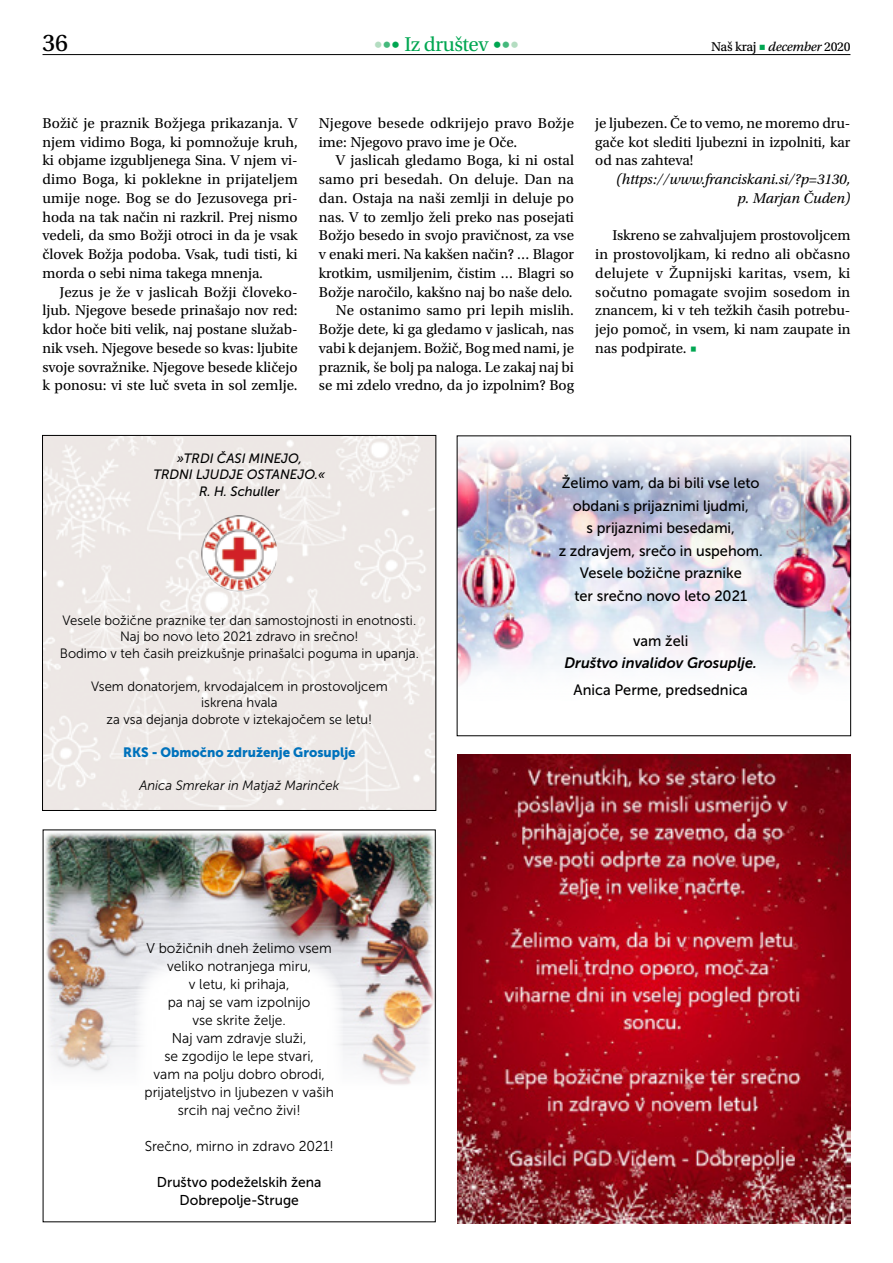
<style>
.page{position:relative;width:893px;height:1263px;background:#fff}
.page>*{position:absolute;margin:0;border:0;box-sizing:border-box;transform-origin:0 0}
.t1{font:25.5px "Utopia Std Capt";color:#000}
.t2{font:21px "Utopia Std";letter-spacing:-.02em;color:#00a651}
.t3{font:15px/18.8px "Utopia Std";letter-spacing:-.005em;color:#000;text-align:justify}
.t4{font:15px/22.5px "Museo Sans 500";color:#000;text-align:center}
.t5{font:italic 15px/18.8px "Utopia Std";letter-spacing:-.005em;color:#000;text-align:right}
.t6{font:italic 15px "Museo Sans 700";color:#000}
.t7{font:14.25px/18px "Museo Sans 300";color:#000;text-align:center}
.t8{font:14.25px/18px "Museo Sans 500";color:#000;text-align:center}
.t9{font:13.5px/16.5px "Museo Sans 300";color:#000;text-align:center}
.t10{font:italic 13.5px/16.5px "Museo Sans 500";color:#000;text-align:center}
.t11{font:13.5px "Museo Sans 900";color:#0072bc}
.t12{font:italic 13.5px "Museo Sans 300";color:#000}
.t13{font:13.5px "Utopia Std Capt";letter-spacing:-.02em;color:#000}
.s1{font-family:"Frutiger LT Std";font-weight:300;font-size:18px;color:#b4ddc1}
.s2{font-family:"Frutiger LT Std";font-weight:300;font-size:18px;color:#45b97c}
.s3{font-family:"Frutiger LT Std";font-weight:300;font-size:18px}
.s4{color:#00a651}
.s5{font-family:"Utopia Std Capt It"}
</style>
<div class="page">
<hr style="left:43px;top:54px;width:807px;height:1px;background:#000">
<img style="left:44px;top:437px;width:390px;height:372px">
<div style="left:42px;top:435px;width:394px;height:376px;border:1px solid #000"></div>
<img style="left:201px;top:515px;width:77px;height:77px;border-radius:38px">
<img style="left:459px;top:444px;width:390px;height:241px">
<img style="left:42px;top:829px;width:392px;height:263px">
<div style="left:135px;top:960px;width:208px;height:249px;background:#fff;border-radius:43px"></div>
<img style="left:457px;top:755px;width:394px;height:468px">
<h1 class="t1" style="left:43px;top:29px;width:27px">36</h1>
<h2 class="t2" style="left:374px;top:32px;width:147px"><span class="s1">•</span><span class="s2">•</span><span class="s3">•</span> Iz društev <span class="s3">•</span><span class="s2">•</span><span class="s1">•</span></h2>
<p class="t13" style="left:711px;top:39px;width:141px">Naš kraj <span class="s4">■</span> <span class="s5">december</span> 2020</p>
<p class="t3" style="left:43px;top:114px;width:257px">Božič je praznik Božjega prikazanja. V njem vidimo Boga, ki pomnožuje kruh, ki objame izgubljenega Sina. V njem vi&shy;dimo Boga, ki poklekne in prijateljem umije noge. Bog se do Jezusovega pri&shy;hoda na tak način ni razkril. Prej nismo vedeli, da smo Božji otroci in da je vsak človek Božja podoba. Vsak, tudi tisti, ki morda o sebi nima takega mnenja.</p>
<p class="t3" style="left:43px;top:283px;width:257px;text-indent:17px">Jezus je že v jaslicah Božji človeko&shy;ljub. Njegove besede prinašajo nov red: kdor hoče biti velik, naj postane služab&shy;nik vseh. Njegove besede so kvas: ljubite svoje sovražnike. Njegove besede kličejo k ponosu: vi ste luč sveta in sol zemlje.</p>
<p class="t3" style="left:319px;top:114px;width:257px">Njegove besede odkrijejo pravo Božje ime: Njegovo pravo ime je Oče.</p>
<p class="t3" style="left:319px;top:151px;width:257px;text-align:right">V jaslicah gledamo Boga, ki ni ostal samo pri besedah. On deluje. Dan na dan. Ostaja na naši zemlji in deluje po nas. V to zemljo želi preko nas posejati Božjo besedo in svojo pravičnost, za vse v enaki meri. Na kakšen način? … Blagor krotkim, usmiljenim, čistim … Blagri so Božje naročilo, kakšno naj bo naše delo.<br>Ne ostanimo samo pri lepih mislih.<br>Božje dete, ki ga gledamo v jaslicah, nas vabi k dejanjem. Božič, Bog med nami, je praznik, še bolj pa naloga. Le zakaj naj bi se mi zdelo vredno, da jo izpolnim? Bog</p>
<p class="t3" style="left:595px;top:114px;width:257px">je ljubezen. Če to vemo, ne moremo dru&shy;gače kot slediti ljubezni in izpolniti, kar od nas zahteva!</p>
<p class="t5" style="left:616px;top:170px;width:236px">(https://www.franciskani.si/?p=3130, p. Marjan Čuden)</p>
<p class="t3" style="left:595px;top:226px;width:257px;text-indent:17px">Iskreno se zahvaljujem prostovoljcem in prostovoljkam, ki redno ali občasno delujete v Župnijski karitas, vsem, ki sočutno pomagate svojim sosedom in znancem, ki v teh težkih časih potrebu&shy;jejo pomoč, in vsem, ki nam zaupate in nas podpirate. <span class="s4">■</span></p>
<p class="t10" style="left:153px;top:450px;width:174px">»TRDI ČASI MINEJO,<br>TRDNI LJUDJE OSTANEJO.«<br>R. H. Schuller</p>
<p class="t9" style="left:60px;top:612px;width:360px">Vesele božične praznike ter dan samostojnosti in enotnosti.<br>Naj bo novo leto 2021 zdravo in srečno!<br>Bodimo v teh časih preizkušnje prinašalci poguma in upanja.</p>
<p class="t9" style="left:91px;top:678px;width:298px">Vsem donatorjem, krvodajalcem in prostovoljcem iskrena hvala<br>za vsa dejanja dobrote v iztekajočem se letu!</p>
<p class="t11" style="left:123px;top:744px;width:234px">RKS - Območno združenje Grosuplje</p>
<p class="t12" style="left:139px;top:778px;width:202px">Anica Smrekar in Matjaž Marinček</p>
<p class="t7" style="left:145px;top:939px;width:191px">V božičnih dneh želimo vsem veliko notranjega miru,<br>v letu, ki prihaja,<br>pa naj se vam izpolnijo<br>vse skrite želje.<br>Naj vam zdravje služi,<br>se zgodijo le lepe stvari,<br>vam na polju dobro obrodi, prijateljstvo in ljubezen v vaših srcih naj večno živi!</p>
<p class="t7" style="left:145px;top:1137px;width:190px">Srečno, mirno in zdravo 2021!</p>
<p class="t8" style="left:157px;top:1173px;width:166px">Društvo podeželskih žena<br>Dobrepolje-Struge</p>
<p class="t4" style="left:559px;top:472px;width:206px">Želimo vam, da bi bili vse leto obdani s prijaznimi ljudmi,<br>s prijaznimi besedami,<br>z zdravjem, srečo in uspehom.<br>Vesele božične praznike<br>ter srečno novo leto 2021</p>
<p class="t4" style="left:633px;top:630px;width:57px">vam želi</p>
<p class="t6" style="left:564px;top:655px;width:194px">Društvo invalidov Grosuplje.</p>
<p class="t4" style="left:573px;top:679px;width:176px">Anica Perme, predsednica</p>
</div>
